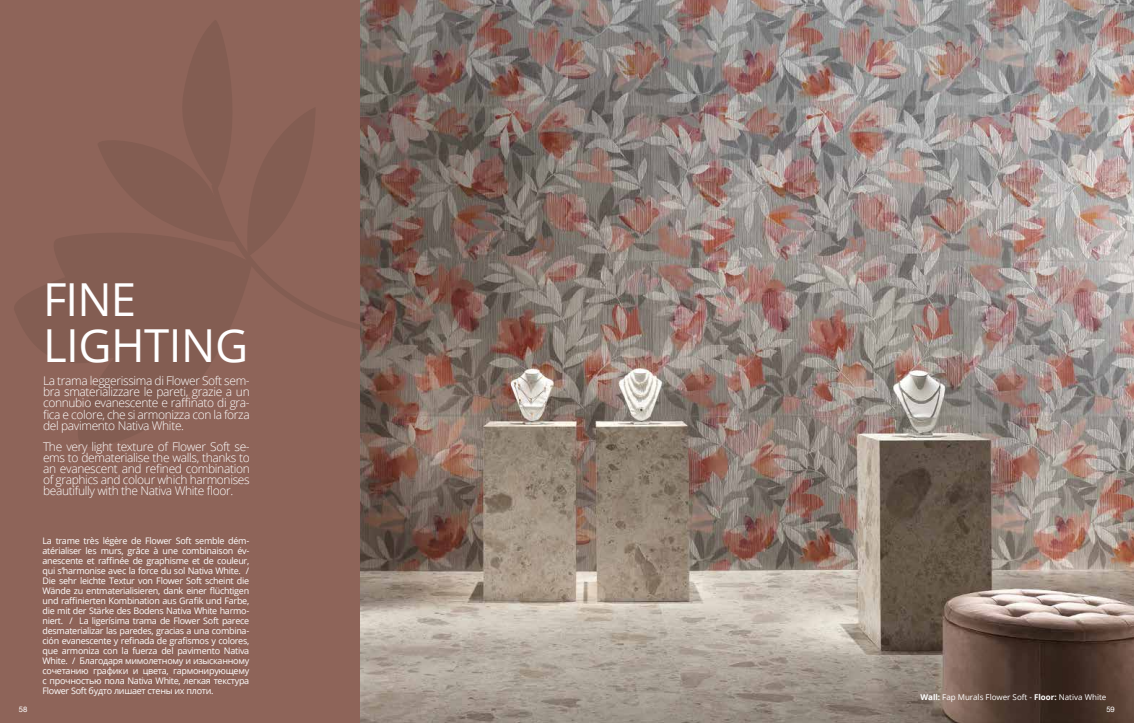
<style>
.page{position:relative;width:1134px;height:723px;background:#fff}
.page>*{position:absolute;margin:0;border:0;box-sizing:border-box;transform-origin:0 0}
.t1{font:45.5px/45.5px "Open Sans";letter-spacing:-.01em;color:#fff}
.t2{font:300 12px/11px "Open Sans";letter-spacing:-.03em;color:#fff;text-align:justify}
.t3{font:9px/10px "Open Sans";letter-spacing:-.03em;color:#fff;text-align:justify}
.t4{font:8px "Open Sans";color:#fff}
.t5{font:7.7px "Helvetica Neue LT Com";color:#fff}
.s1{font-weight:700}
</style>
<div class="page">
<div style="left:0;top:0;width:546px;height:723px;background:#8e6459"></div>
<svg style="left:14px;top:234px;width:212px;height:213px;fill:#835d52"></svg>
<svg style="left:93px;top:20px;width:267px;height:316px"></svg>
<img style="left:360px;top:0;width:774px;height:723px">
<h1 class="t1" style="left:43px;top:276px;width:207px">FINE<br>LIGHTING</h1>
<h2 class="t2" style="left:43px;top:375px;width:208px">La trama leggerissima di Flower Soft sem&shy;bra smaterializzare le pareti, grazie a un connubio evanescente e raffinato di gra&shy;fica e colore, che si armonizza con la forza del pavimento Nativa White.</h2>
<h2 class="t2" style="left:43px;top:441px;width:208px">The very light texture of Flower Soft se&shy;ems to dematerialise the walls, thanks to an evanescent and refined combination of graphics and colour which harmonises beautifully with the Nativa White floor.</h2>
<p class="t3" style="left:43px;top:535px;width:208px">La trame très légère de Flower Soft semble dém&shy;atérialiser les murs, grâce à une combinaison év&shy;anescente et raffinée de graphisme et de couleur, qui s’harmonise avec la force du sol Nativa White. / Die sehr leichte Textur von Flower Soft scheint die Wände zu entmaterialisieren, dank einer flüchtigen und raffinierten Kombination aus Grafik und Farbe, die mit der Stärke des Bodens Nativa White harmo&shy;niert. / La ligerísima trama de Flower Soft parece desmaterializar las paredes, gracias a una combina&shy;ción evanescente y refinada de grafismos y colores, que armoniza con la fuerza del pavimento Nativa White. / Благодаря мимолетному и изысканному сочетанию графики и цвета, гармонирующему с прочностью пола Nativa White, легкая текстура Flower Soft будто лишает стены их плоти.</p>
<p class="t4" style="left:920px;top:691px;width:187px"><span class="s1">Wall:</span> Fap Murals Flower Soft - <span class="s1">Floor:</span> Nativa White</p>
<p class="t5" style="left:19px;top:704px;width:10px">58</p>
<p class="t5" style="left:1106px;top:704px;width:10px">59</p>
</div>
